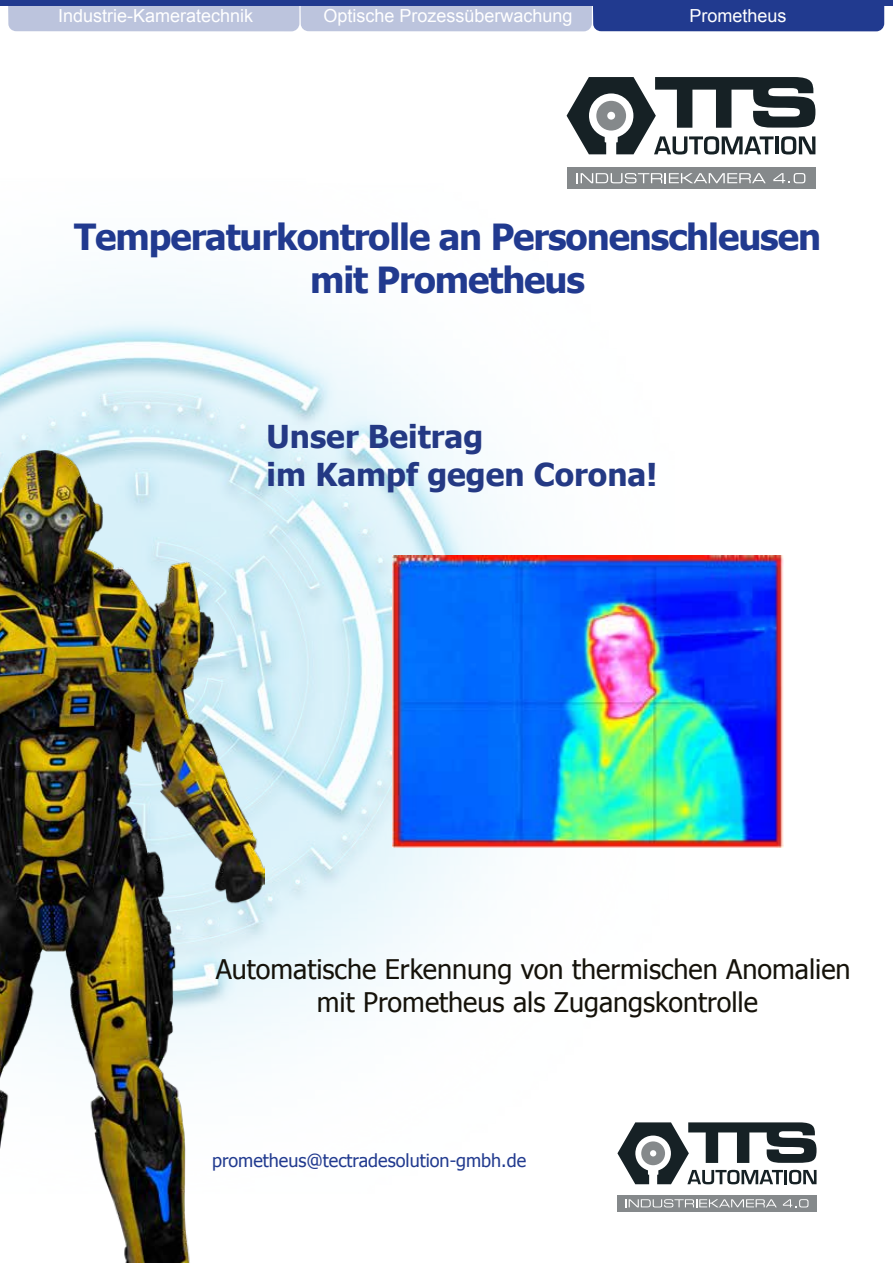
<style>
.page{position:relative;width:893px;height:1263px;background:#fff}
.page>*{position:absolute;margin:0;border:0;box-sizing:border-box;transform-origin:0 0}
.t1{font:700 36px/43.2px "Tahoma";letter-spacing:-.03em;color:#213a8f;text-align:center}
.t2{font:700 31.5px/37.8px "Tahoma";color:#243984}
.t3{font:27px/32.4px "Tahoma";color:#15120a;text-align:center}
.t4{font:18px "Arial";color:#fff}
.t5{font:18px "Tahoma";color:#213a8f}
</style>
<div class="page">
<img style="left:0;top:167px;width:674px;height:1018px">
<img style="left:0;top:451px;width:264px;height:812px">
<svg style="left:8px;top:0;width:876px;height:31px;background:#7584b9"></svg>
<div style="left:617px;top:1195px;width:199px;height:17px;background:#85898b"></div>
<svg style="left:625px;top:1199px;width:152px;height:8px"></svg>
<svg style="left:783px;top:1199px;width:25px;height:8px"></svg>
<svg style="left:617px;top:1122px;width:199px;height:62px"></svg>
<div style="left:567px;top:168px;width:248px;height:21px;background:#85898b"></div>
<svg style="left:577px;top:173px;width:189px;height:10px"></svg>
<svg style="left:773px;top:173px;width:32px;height:10px"></svg>
<svg style="left:567px;top:77px;width:248px;height:77px"></svg>
<img style="left:392px;top:555px;width:392px;height:292px">
<p class="t4" style="left:58px;top:4px;width:197px">Industrie-Kameratechnik</p>
<p class="t4" style="left:323px;top:4px;width:251px">Optische Prozessüberwachung</p>
<p class="t4" style="left:689px;top:4px;width:99px">Prometheus</p>
<h1 class="t1" style="left:74px;top:213px;width:748px">Temperaturkontrolle an Personenschleusen mit Prometheus</h1>
<p class="t2" style="left:267px;top:416px;width:392px">Unser Beitrag<br>im Kampf gegen Corona!</p>
<p class="t3" style="left:216px;top:952px;width:636px">Automatische Erkennung von thermischen Anomalien mit Prometheus als Zugangskontrolle</p>
<p class="t5" style="left:212px;top:1148px;width:315px">prometheus@tectradesolution-gmbh.de</p>
</div>
